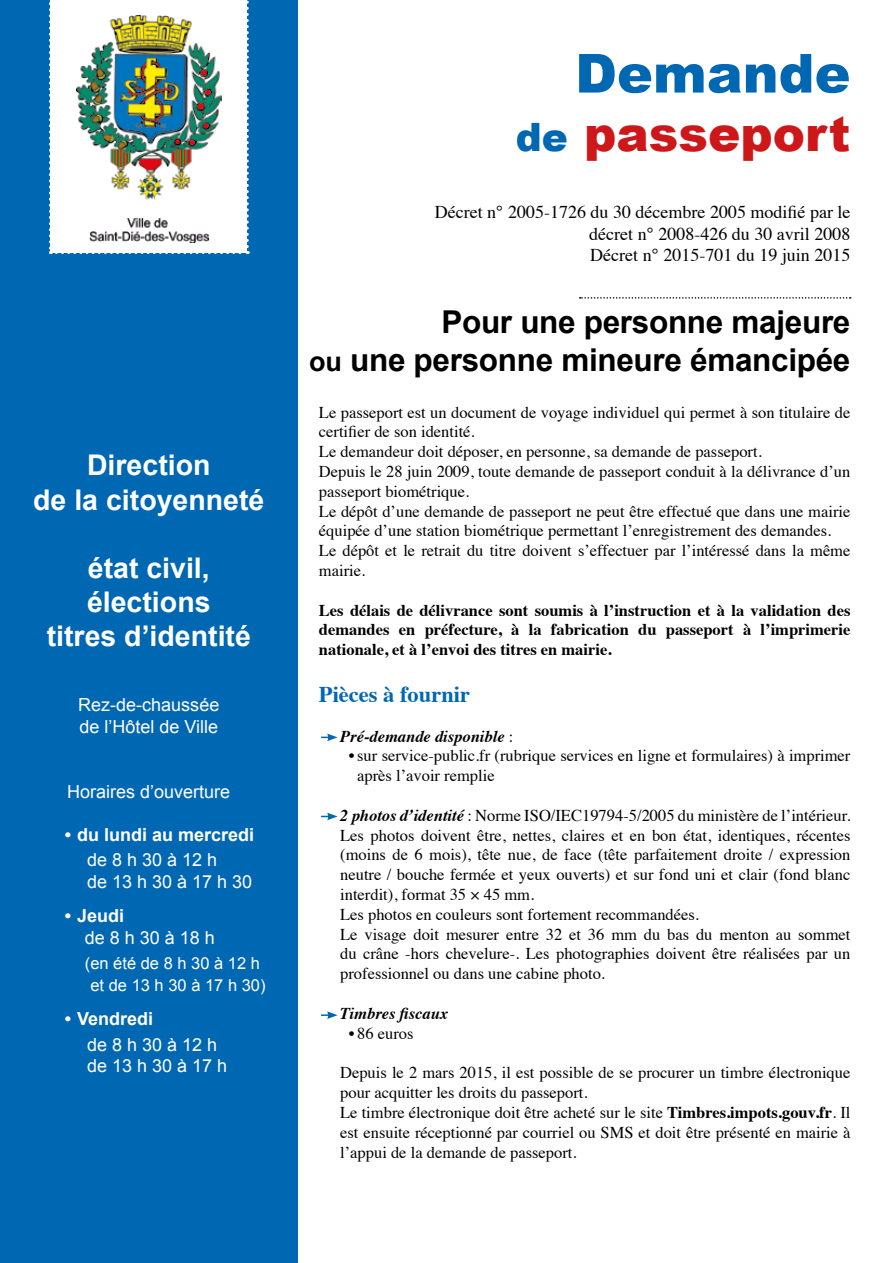
<style>
.page{position:relative;width:893px;height:1263px;background:#fff}
.page>*{position:absolute;margin:0;border:0;box-sizing:border-box;transform-origin:0 0}
.t1{font:900 53.85px "Arial";color:#0067b2}
.t2{font:900 48.45px "Arial";color:#cd1719}
.t3{font:700 31.5px/37.8px "Arial";letter-spacing:-.01em;color:#000;text-align:right}
.t4{font:700 28.5px/34.2px "Arial";color:#fff;text-align:center}
.t5{font:700 22.5px "Times";color:#0067b2}
.t6{font:18px/21.6px "Arial";color:#fff}
.t7{font:18px/21.6px "Times";color:#000;text-align:justify}
.t8{font:700 18px "Arial";color:#fff}
.t9{font:16.5px/19.8px "Times";color:#000}
.t10{font:700 16.5px/19.8px "Times";color:#000;text-align:justify}
.t11{font:italic 700 16.5px "Times";color:#000}
.t12{font:16.5px/21.6px "Arial";color:#fff;text-align:center}
.s1{font-size:39px;color:#0067b2}
.s2{font-size:27px}
.s3{font-weight:400;font-style:normal}
.s4{font-weight:700;font-style:italic}
.s5{font-weight:700}
</style>
<div class="page">
<div style="left:0;top:0;width:298px;height:1263px;background:#0067b2"></div>
<svg style="left:580px;top:297px;width:271px;height:2px"></svg>
<svg style="left:321px;top:733px;width:17px;height:8px"></svg>
<svg style="left:321px;top:813px;width:17px;height:7px"></svg>
<svg style="left:321px;top:1011px;width:17px;height:8px"></svg>
<img style="left:49px;top:0;width:200px;height:254px">
<h3 class="t4" style="left:33px;top:449px;width:233px">Direction<br>de la citoyenneté</h3>
<h3 class="t4" style="left:47px;top:552px;width:206px">état civil, élections<br>titres d’identité</h3>
<p class="t6" style="left:78px;top:694px;width:143px">Rez-de-chaussée de l’Hôtel de Ville</p>
<p class="t6" style="left:67px;top:781px;width:165px">Horaires d’ouverture</p>
<p class="t8" style="left:65px;top:823px;width:191px">• du lundi au mercredi</p>
<p class="t6" style="left:87px;top:849px;width:167px">de 8 h 30 à 12 h<br>de 13 h 30 à 17 h 30</p>
<p class="t8" style="left:65px;top:904px;width:61px">• Jeudi</p>
<p class="t6" style="left:85px;top:927px;width:132px">de 8 h 30 à 18 h</p>
<p class="t12" style="left:85px;top:953px;width:182px">(en été de 8 h 30 à 12 h et de 13 h 30 à 17 h 30)</p>
<p class="t8" style="left:65px;top:1007px;width:90px">• Vendredi</p>
<p class="t6" style="left:87px;top:1034px;width:142px">de 8 h 30 à 12 h de 13 h 30 à 17 h</p>
<h1 class="t1" style="left:575px;top:34px;width:277px">Demande</h1>
<h2 class="t2" style="left:516px;top:98px;width:336px"><span class="s1">de</span> passeport</h2>
<p class="t7" style="left:589px;top:200px;width:263px;text-indent:-154px">Décret n° 2005-1726 du 30 décembre 2005 modifié par le décret n° 2008-426 du 30 avril 2008<br>Décret n° 2015-701 du 19 juin 2015</p>
<h3 class="t3" style="left:309px;top:304px;width:543px">Pour une personne majeure<br><span class="s2">ou</span> une personne mineure émancipée</h3>
<p class="t9" style="left:319px;top:401px;width:533px">Le passeport est un document de voyage individuel qui permet à son titulaire de certifier de son identité.<br>Le demandeur doit déposer, en personne, sa demande de passeport.<br>Depuis le 28 juin 2009, toute demande de passeport conduit à la délivrance d’un passeport biométrique.<br>Le dépôt d’une demande de passeport ne peut être effectué que dans une mairie équipée d’une station biométrique permettant l’enregistrement des demandes.<br>Le dépôt et le retrait du titre doivent s’effectuer par l’intéressé dans la même mairie.</p>
<p class="t10" style="left:319px;top:598px;width:533px">Les délais de délivrance sont soumis à l’instruction et à la validation des demandes en préfecture, à la fabrication du passeport à l’imprimerie nationale, et à l’envoi des titres en mairie.</p>
<h3 class="t5" style="left:319px;top:673px;width:153px">Pièces à fournir</h3>
<p class="t11" style="left:340px;top:721px;width:175px">Pré-demande disponible <span class="s3">:</span></p>
<p class="t9" style="left:357px;top:744px;width:495px;text-indent:-8px">• sur service-public.fr (rubrique services en ligne et formulaires) à imprimer après l’avoir remplie</p>
<p class="t9" style="left:340px;top:804px;width:512px"><span class="s4">2 photos d’identité</span> : Norme ISO/IEC19794-5/2005 du ministère de l’intérieur.<br>Les photos doivent être, nettes, claires et en bon état, identiques, récentes (moins de 6 mois), tête nue, de face (tête parfaitement droite / expression neutre / bouche fermée et yeux ouverts) et sur fond uni et clair (fond blanc interdit), format 35 × 45 mm.<br>Les photos en couleurs sont fortement recommandées.<br>Le visage doit mesurer entre 32 et 36 mm du bas du menton au sommet du crâne -hors chevelure-. Les photographies doivent être réalisées par un professionnel ou dans une cabine photo.</p>
<p class="t11" style="left:340px;top:998px;width:110px">Timbres fiscaux</p>
<p class="t9" style="left:349px;top:1022px;width:66px">• 86 euros</p>
<p class="t9" style="left:340px;top:1061px;width:512px">Depuis le 2 mars 2015, il est possible de se procurer un timbre électronique pour acquitter les droits du passeport.<br>Le timbre électronique doit être acheté sur le site <span class="s5">Timbres.impots.gouv.fr</span>. Il est ensuite réceptionné par courriel ou SMS et doit être présenté en mairie à l’appui de la demande de passeport.</p>
</div>
